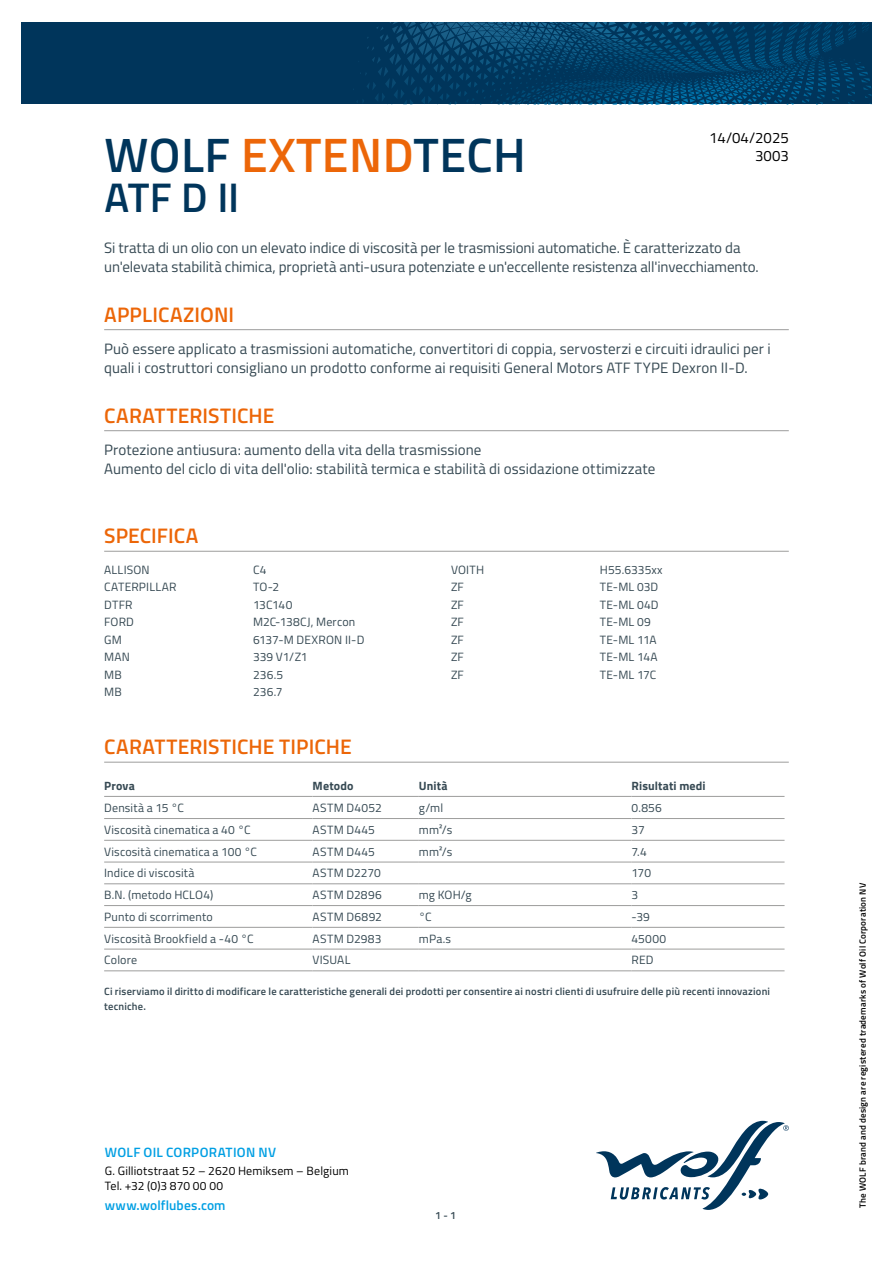
<style>
.page{position:relative;width:893px;height:1263px;background:#fff}
.page>*{position:absolute;margin:0;border:0;box-sizing:border-box;transform-origin:0 0}
.t1{font:600 48.3px "Titillium";letter-spacing:.01em;color:#00355b}
.t2{font:600 41.4px "Titillium";color:#00355b}
.t3{font:600 21px "Titillium";letter-spacing:.005em;color:#ec6608}
.t4{font:15px/19.5px "Titillium";letter-spacing:.005em;color:#364953}
.t5{font:15px/18px "Titillium";color:#000;text-align:right}
.t6{font:600 13.5px "Titillium";letter-spacing:.015em;color:#009fe3}
.t7{font:12px "Titillium";letter-spacing:.015em;color:#364953}
.t8{font:12px/14.4px "Titillium";letter-spacing:.015em;color:#000}
.t9{font:700 12px "Titillium";letter-spacing:.015em;color:#364953}
.t10{font:600 10.5px/15px "Titillium";letter-spacing:.02em;color:#364953}
.t11{font:600 9px "Titillium";letter-spacing:.025em;color:#000}
.s1{color:#ec6608}
</style>
<div class="page">
<svg style="left:596px;top:1121px;width:193px;height:89px"></svg>
<svg style="left:21px;top:22px;width:851px;height:82px;fill:#00355b"></svg>
<hr style="left:104px;top:329px;width:685px;height:1px;background:#9d9d9c">
<hr style="left:104px;top:430px;width:685px;height:1px;background:#9d9d9c">
<hr style="left:104px;top:551px;width:685px;height:1px;background:#9d9d9c">
<hr style="left:104px;top:762px;width:685px;height:1px;background:#9d9d9c">
<hr style="left:104px;top:796px;width:209px;height:1px;background:#9d9d9c">
<hr style="left:313px;top:796px;width:106px;height:1px;background:#9d9d9c">
<hr style="left:419px;top:796px;width:212px;height:1px;background:#9d9d9c">
<hr style="left:631px;top:796px;width:153px;height:1px;background:#9d9d9c">
<hr style="left:104px;top:818px;width:209px;height:1px;background:#9d9d9c">
<hr style="left:313px;top:818px;width:106px;height:1px;background:#9d9d9c">
<hr style="left:419px;top:818px;width:212px;height:1px;background:#9d9d9c">
<hr style="left:631px;top:818px;width:153px;height:1px;background:#9d9d9c">
<hr style="left:104px;top:840px;width:209px;height:1px;background:#9d9d9c">
<hr style="left:313px;top:840px;width:106px;height:1px;background:#9d9d9c">
<hr style="left:419px;top:840px;width:212px;height:1px;background:#9d9d9c">
<hr style="left:631px;top:840px;width:153px;height:1px;background:#9d9d9c">
<hr style="left:104px;top:862px;width:209px;height:1px;background:#9d9d9c">
<hr style="left:313px;top:862px;width:106px;height:1px;background:#9d9d9c">
<hr style="left:419px;top:862px;width:212px;height:1px;background:#9d9d9c">
<hr style="left:631px;top:862px;width:153px;height:1px;background:#9d9d9c">
<hr style="left:104px;top:883px;width:209px;height:1px;background:#9d9d9c">
<hr style="left:313px;top:883px;width:106px;height:1px;background:#9d9d9c">
<hr style="left:419px;top:883px;width:212px;height:1px;background:#9d9d9c">
<hr style="left:631px;top:883px;width:153px;height:1px;background:#9d9d9c">
<hr style="left:104px;top:905px;width:209px;height:1px;background:#9d9d9c">
<hr style="left:313px;top:905px;width:106px;height:1px;background:#9d9d9c">
<hr style="left:419px;top:905px;width:212px;height:1px;background:#9d9d9c">
<hr style="left:631px;top:905px;width:153px;height:1px;background:#9d9d9c">
<hr style="left:104px;top:927px;width:209px;height:1px;background:#9d9d9c">
<hr style="left:313px;top:927px;width:106px;height:1px;background:#9d9d9c">
<hr style="left:419px;top:927px;width:212px;height:1px;background:#9d9d9c">
<hr style="left:631px;top:927px;width:153px;height:1px;background:#9d9d9c">
<hr style="left:104px;top:949px;width:209px;height:1px;background:#9d9d9c">
<hr style="left:313px;top:949px;width:106px;height:1px;background:#9d9d9c">
<hr style="left:419px;top:949px;width:212px;height:1px;background:#9d9d9c">
<hr style="left:631px;top:949px;width:153px;height:1px;background:#9d9d9c">
<hr style="left:104px;top:970px;width:209px;height:1px;background:#9d9d9c">
<hr style="left:313px;top:970px;width:106px;height:1px;background:#9d9d9c">
<hr style="left:419px;top:970px;width:212px;height:1px;background:#9d9d9c">
<hr style="left:631px;top:970px;width:153px;height:1px;background:#9d9d9c">
<p class="t5" style="left:709px;top:128px;width:81px">14/04/2025<br>3003</p>
<h1 class="t1" style="left:104px;top:118px;width:423px">WOLF <span class="s1">EXTEND</span>TECH</h1>
<h2 class="t2" style="left:104px;top:166px;width:137px">ATF D II</h2>
<p class="t4" style="left:104px;top:237px;width:656px">Si tratta di un olio con un elevato indice di viscosità per le trasmissioni automatiche. È caratterizzato da un'elevata stabilità chimica, proprietà anti-usura potenziate e un'eccellente resistenza all'invecchiamento.</p>
<h3 class="t3" style="left:104px;top:298px;width:131px">APPLICAZIONI</h3>
<p class="t4" style="left:104px;top:338px;width:668px">Può essere applicato a trasmissioni automatiche, convertitori di coppia, servosterzi e circuiti idraulici per i quali i costruttori consigliano un prodotto conforme ai requisiti General Motors ATF TYPE Dexron II-D.</p>
<h3 class="t3" style="left:104px;top:399px;width:172px">CARATTERISTICHE</h3>
<p class="t4" style="left:104px;top:439px;width:553px">Protezione antiusura: aumento della vita della trasmissione<br>Aumento del ciclo di vita dell'olio: stabilità termica e stabilità di ossidazione ottimizzate</p>
<h3 class="t3" style="left:104px;top:520px;width:96px">SPECIFICA</h3>
<p class="t7" style="left:104px;top:561px;width:47px">ALLISON</p>
<p class="t7" style="left:253px;top:561px;width:15px">C4</p>
<p class="t7" style="left:104px;top:578px;width:74px">CATERPILLAR</p>
<p class="t7" style="left:253px;top:578px;width:28px">TO-2</p>
<p class="t7" style="left:104px;top:596px;width:30px">DTFR</p>
<p class="t7" style="left:253px;top:596px;width:41px">13C140</p>
<p class="t7" style="left:104px;top:613px;width:31px">FORD</p>
<p class="t7" style="left:253px;top:613px;width:104px">M2C-138CJ, Mercon</p>
<p class="t7" style="left:104px;top:631px;width:19px">GM</p>
<p class="t7" style="left:253px;top:631px;width:113px">6137-M DEXRON II-D</p>
<p class="t7" style="left:104px;top:648px;width:27px">MAN</p>
<p class="t7" style="left:253px;top:648px;width:56px">339 V1/Z1</p>
<p class="t7" style="left:104px;top:666px;width:19px">MB</p>
<p class="t7" style="left:253px;top:666px;width:32px">236.5</p>
<p class="t7" style="left:104px;top:683px;width:19px">MB</p>
<p class="t7" style="left:253px;top:683px;width:31px">236.7</p>
<p class="t7" style="left:451px;top:561px;width:35px">VOITH</p>
<p class="t7" style="left:600px;top:561px;width:64px">H55.6335xx</p>
<p class="t7" style="left:451px;top:578px;width:14px">ZF</p>
<p class="t7" style="left:600px;top:578px;width:60px">TE-ML 03D</p>
<p class="t7" style="left:451px;top:596px;width:14px">ZF</p>
<p class="t7" style="left:600px;top:596px;width:60px">TE-ML 04D</p>
<p class="t7" style="left:451px;top:613px;width:14px">ZF</p>
<p class="t7" style="left:600px;top:613px;width:53px">TE-ML 09</p>
<p class="t7" style="left:451px;top:631px;width:14px">ZF</p>
<p class="t7" style="left:600px;top:631px;width:58px">TE-ML 11A</p>
<p class="t7" style="left:451px;top:648px;width:14px">ZF</p>
<p class="t7" style="left:600px;top:648px;width:59px">TE-ML 14A</p>
<p class="t7" style="left:451px;top:666px;width:14px">ZF</p>
<p class="t7" style="left:600px;top:666px;width:58px">TE-ML 17C</p>
<h3 class="t3" style="left:104px;top:731px;width:249px">CARATTERISTICHE TIPICHE</h3>
<p class="t9" style="left:104px;top:777px;width:32px">Prova</p>
<p class="t9" style="left:313px;top:777px;width:43px">Metodo</p>
<p class="t9" style="left:419px;top:777px;width:30px">Unità</p>
<p class="t9" style="left:631px;top:777px;width:76px">Risultati medi</p>
<p class="t7" style="left:104px;top:799px;width:81px">Densità a 15 °C</p>
<p class="t7" style="left:313px;top:799px;width:71px">ASTM D4052</p>
<p class="t7" style="left:419px;top:799px;width:26px">g/ml</p>
<p class="t7" style="left:631px;top:799px;width:32px">0.856</p>
<p class="t7" style="left:104px;top:821px;width:148px">Viscosità cinematica a 40 °C</p>
<p class="t7" style="left:313px;top:821px;width:64px">ASTM D445</p>
<p class="t7" style="left:419px;top:821px;width:35px">mm²/s</p>
<p class="t7" style="left:631px;top:821px;width:15px">37</p>
<p class="t7" style="left:104px;top:843px;width:154px">Viscosità cinematica a 100 °C</p>
<p class="t7" style="left:313px;top:843px;width:64px">ASTM D445</p>
<p class="t7" style="left:419px;top:843px;width:35px">mm²/s</p>
<p class="t7" style="left:631px;top:843px;width:17px">7.4</p>
<p class="t7" style="left:104px;top:864px;width:92px">Indice di viscosità</p>
<p class="t7" style="left:313px;top:864px;width:70px">ASTM D2270</p>
<p class="t7" style="left:631px;top:864px;width:21px">170</p>
<p class="t7" style="left:104px;top:886px;width:111px">B.N. (metodo HCLO4)</p>
<p class="t7" style="left:313px;top:886px;width:71px">ASTM D2896</p>
<p class="t7" style="left:419px;top:886px;width:54px">mg KOH/g</p>
<p class="t7" style="left:631px;top:886px;width:8px">3</p>
<p class="t7" style="left:104px;top:908px;width:110px">Punto di scorrimento</p>
<p class="t7" style="left:313px;top:908px;width:71px">ASTM D6892</p>
<p class="t7" style="left:419px;top:908px;width:14px">°C</p>
<p class="t7" style="left:631px;top:908px;width:20px">-39</p>
<p class="t7" style="left:104px;top:930px;width:151px">Viscosità Brookfield a -40 °C</p>
<p class="t7" style="left:313px;top:930px;width:71px">ASTM D2983</p>
<p class="t7" style="left:419px;top:930px;width:34px">mPa.s</p>
<p class="t7" style="left:631px;top:930px;width:36px">45000</p>
<p class="t7" style="left:104px;top:951px;width:35px">Colore</p>
<p class="t7" style="left:313px;top:951px;width:39px">VISUAL</p>
<p class="t7" style="left:631px;top:951px;width:24px">RED</p>
<p class="t10" style="left:104px;top:983px;width:667px">Ci riserviamo il diritto di modificare le caratteristiche generali dei prodotti per consentire ai nostri clienti di usufruire delle più recenti innovazioni tecniche.</p>
<p class="t6" style="left:105px;top:1142px;width:173px">WOLF OIL CORPORATION NV</p>
<p class="t8" style="left:105px;top:1163px;width:246px">G. Gilliotstraat 52 – 2620 Hemiksem – Belgium<br>Tel. +32 (0)3 870 00 00</p>
<p class="t6" style="left:105px;top:1195px;width:122px">www.wolflubes.com</p>
<p class="t10" style="left:435px;top:1207px;width:22px">1 - 1</p>
<p class="t11" style="left:856px;top:1208px;width:326px;rotate:-90deg">The WOLF brand and design are registered trademarks of Wolf Oil Corporation NV</p>
</div>
